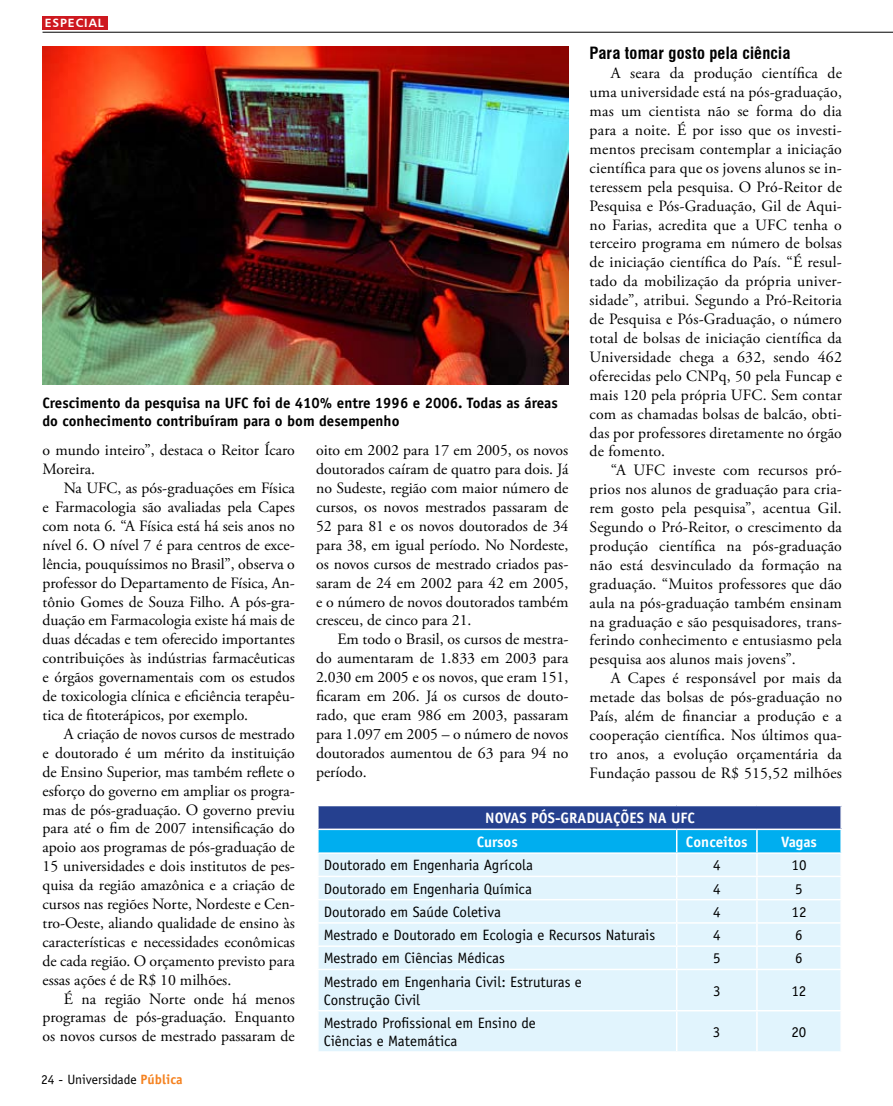
<style>
.page{position:relative;width:893px;height:1106px;background:#fff}
.page>*{position:absolute;margin:0;border:0;box-sizing:border-box;transform-origin:0 0}
.t1{font:700 condensed 16.5px "Swiss 721 BT";letter-spacing:.01em;color:#000}
.t2{font:15.75px/18.9px "Adobe Garamond Pro";color:#000;text-align:justify}
.t3{font:15px/18px "Officina Sans";color:#000}
.t4{font:700 15px/18px "Officina Sans";color:#000}
.t5{font:700 15px/23.9px "Officina Sans";color:#fff}
.t6{font:13.5px "Officina Sans";color:#000}
.t7{font:12px "Humanist 777 BT Bold B";letter-spacing:.075em;color:#fff}
.s1{font-weight:700;color:#f58220}
</style>
<div class="page">
<hr style="left:43px;top:32px;width:850px;height:1px;background:#000">
<div style="left:42px;top:16px;width:66px;height:14px;background:#ce181f"></div>
<img style="left:43px;top:47px;width:525px;height:337px">
<div style="left:318px;top:805px;width:523px;height:24px;background:#25408f"></div>
<div style="left:319px;top:970px;width:521px;height:81px;background:#e1f4fd"></div>
<hr style="left:317px;top:804px;width:360px;height:2px;background:#fff">
<hr style="left:317px;top:806px;width:2px;height:22px;background:#fff">
<hr style="left:677px;top:804px;width:80px;height:2px;background:#fff">
<hr style="left:757px;top:804px;width:85px;height:2px;background:#fff">
<hr style="left:840px;top:806px;width:2px;height:22px;background:#fff">
<hr style="left:317px;top:828px;width:360px;height:2px;background:#fff">
<hr style="left:677px;top:828px;width:80px;height:2px;background:#fff">
<hr style="left:757px;top:828px;width:85px;height:2px;background:#fff">
<svg style="left:318px;top:829px;width:523px;height:139px;background:#bfe9fa"></svg>
<hr style="left:757px;top:945px;width:85px;height:2px;background:#fff">
<hr style="left:756px;top:947px;width:2px;height:21px;background:#fff">
<hr style="left:840px;top:947px;width:2px;height:21px;background:#fff">
<hr style="left:676px;top:970px;width:1px;height:40px;background:#fff">
<hr style="left:756px;top:970px;width:2px;height:40px;background:#fff">
<hr style="left:317px;top:1010px;width:360px;height:1px;background:#fff">
<hr style="left:677px;top:1010px;width:80px;height:1px;background:#fff">
<hr style="left:676px;top:1011px;width:1px;height:40px;background:#fff">
<hr style="left:757px;top:1010px;width:85px;height:1px;background:#fff">
<hr style="left:756px;top:1011px;width:2px;height:40px;background:#fff">
<p class="t7" style="left:45px;top:16px;width:60px">ESPECIAL</p>
<p class="t1" style="left:590px;top:43px;width:202px">Para tomar gosto pela ciência</p>
<p class="t2" style="left:590px;top:64px;width:254px;text-indent:21px">A seara da produção científica de uma universidade está na pós-graduação, mas um cientista não se forma do dia para a noite. É por isso que os investi&shy;mentos precisam contemplar a iniciação científica para que os jovens alunos se in&shy;teressem pela pesquisa. O Pró-Reitor de Pesquisa e Pós-Graduação, Gil de Aqui&shy;no Farias, acredita que a UFC tenha o terceiro programa em número de bolsas de iniciação científica do País. “É resul&shy;tado da mobilização da própria univer&shy;sidade”, atribui. Segundo a Pró-Reitoria de Pesquisa e Pós-Graduação, o número total de bolsas de iniciação científica da Universidade chega a 632, sendo 462 oferecidas pelo CNPq, 50 pela Funcap e mais 120 pela própria UFC. Sem contar com as chamadas bolsas de balcão, obti&shy;das por professores diretamente no órgão de fomento.</p>
<p class="t2" style="left:590px;top:461px;width:254px;text-indent:21px">“A UFC investe com recursos pró&shy;prios nos alunos de graduação para cria&shy;rem gosto pela pesquisa”, acentua Gil.<br>Segundo o Pró-Reitor, o crescimento da produção científica na pós-graduação não está desvinculado da formação na graduação. “Muitos professores que dão aula na pós-graduação também ensinam na graduação e são pesquisadores, trans&shy;ferindo conhecimento e entusiasmo pela pesquisa aos alunos mais jovens”.</p>
<p class="t2" style="left:590px;top:669px;width:254px;text-indent:21px">A Capes é responsável por mais da metade das bolsas de pós-graduação no País, além de financiar a produção e a cooperação científica. Nos últimos qua&shy;tro anos, a evolução orçamentária da Fundação passou de R$ 515,52 milhões</p>
<p class="t5" style="left:477px;top:806px;width:220px;text-indent:9px">NOVAS PÓS-GRADUAÇÕES NA UFC<br>Cursos</p>
<p class="t4" style="left:42px;top:394px;width:517px">Crescimento da pesquisa na UFC foi de 410% entre 1996 e 2006. Todas as áreas do conhecimento contribuíram para o bom desempenho</p>
<p class="t2" style="left:43px;top:441px;width:254px">o mundo inteiro”, destaca o Reitor Ícaro<br>Moreira.</p>
<p class="t2" style="left:43px;top:479px;width:254px;text-indent:21px">Na UFC, as pós-graduações em Física e Farmacologia são avaliadas pela Capes com nota 6. “A Física está há seis anos no nível 6. O nível 7 é para centros de exce&shy;lência, pouquíssimos no Brasil”, observa o professor do Departamento de Física, An&shy;tônio Gomes de Souza Filho. A pós-gra&shy;duação em Farmacologia existe há mais de duas décadas e tem oferecido importantes contribuições às indústrias farmacêuticas e órgãos governamentais com os estudos de toxicologia clínica e eficiência terapêu&shy;tica de fitoterápicos, por exemplo.</p>
<p class="t2" style="left:43px;top:725px;width:254px;text-indent:21px">A criação de novos cursos de mestrado e doutorado é um mérito da instituição de Ensino Superior, mas também reflete o esforço do governo em ampliar os progra&shy;mas de pós-graduação. O governo previu para até o fim de 2007 intensificação do apoio aos programas de pós-graduação de 15 universidades e dois institutos de pes&shy;quisa da região amazônica e a criação de cursos nas regiões Norte, Nordeste e Cen&shy;tro-Oeste, aliando qualidade de ensino às características e necessidades econômicas de cada região. O orçamento previsto para essas ações é de R$ 10 milhões.</p>
<p class="t2" style="left:43px;top:989px;width:254px;text-indent:21px">É na região Norte onde há menos programas de pós-graduação. Enquanto os novos cursos de mestrado passaram de</p>
<p class="t2" style="left:316px;top:441px;width:254px">oito em 2002 para 17 em 2005, os novos doutorados caíram de quatro para dois. Já no Sudeste, região com maior número de cursos, os novos mestrados passaram de 52 para 81 e os novos doutorados de 34 para 38, em igual período. No Nordeste, os novos cursos de mestrado criados pas&shy;saram de 24 em 2002 para 42 em 2005, e o número de novos doutorados também cresceu, de cinco para 21.</p>
<p class="t2" style="left:316px;top:630px;width:254px;text-indent:21px">Em todo o Brasil, os cursos de mestra&shy;do aumentaram de 1.833 em 2003 para 2.030 em 2005 e os novos, que eram 151, ficaram em 206. Já os cursos de douto&shy;rado, que eram 986 em 2003, passaram para 1.097 em 2005 – o número de novos doutorados aumentou de 63 para 94 no período.</p>
<p class="t5" style="left:686px;top:830px;width:63px">Conceitos</p>
<p class="t5" style="left:781px;top:830px;width:37px">Vagas</p>
<p class="t3" style="left:324px;top:856px;width:211px">Doutorado em Engenharia Agrícola</p>
<p class="t3" style="left:713px;top:856px;width:9px">4</p>
<p class="t3" style="left:791px;top:856px;width:16px">10</p>
<p class="t3" style="left:324px;top:879px;width:210px">Doutorado em Engenharia Química</p>
<p class="t3" style="left:713px;top:879px;width:9px">4</p>
<p class="t3" style="left:795px;top:879px;width:9px">5</p>
<p class="t3" style="left:324px;top:902px;width:179px">Doutorado em Saúde Coletiva</p>
<p class="t3" style="left:713px;top:902px;width:9px">4</p>
<p class="t3" style="left:791px;top:902px;width:16px">12</p>
<p class="t3" style="left:324px;top:926px;width:333px">Mestrado e Doutorado em Ecologia e Recursos Naturais</p>
<p class="t3" style="left:713px;top:926px;width:9px">4</p>
<p class="t3" style="left:795px;top:926px;width:9px">6</p>
<p class="t3" style="left:324px;top:949px;width:183px">Mestrado em Ciências Médicas</p>
<p class="t3" style="left:713px;top:949px;width:9px">5</p>
<p class="t3" style="left:795px;top:949px;width:9px">6</p>
<p class="t3" style="left:324px;top:972px;width:260px">Mestrado em Engenharia Civil: Estruturas e<br>Construção Civil</p>
<p class="t3" style="left:713px;top:981px;width:9px">3</p>
<p class="t3" style="left:791px;top:981px;width:16px">12</p>
<p class="t3" style="left:324px;top:1013px;width:214px">Mestrado Profissional em Ensino de<br>Ciências e Matemática</p>
<p class="t3" style="left:713px;top:1022px;width:9px">3</p>
<p class="t3" style="left:791px;top:1022px;width:16px">20</p>
<p class="t6" style="left:41px;top:1071px;width:143px">24 - Universidade <span class="s1">Pública</span></p>
</div>
